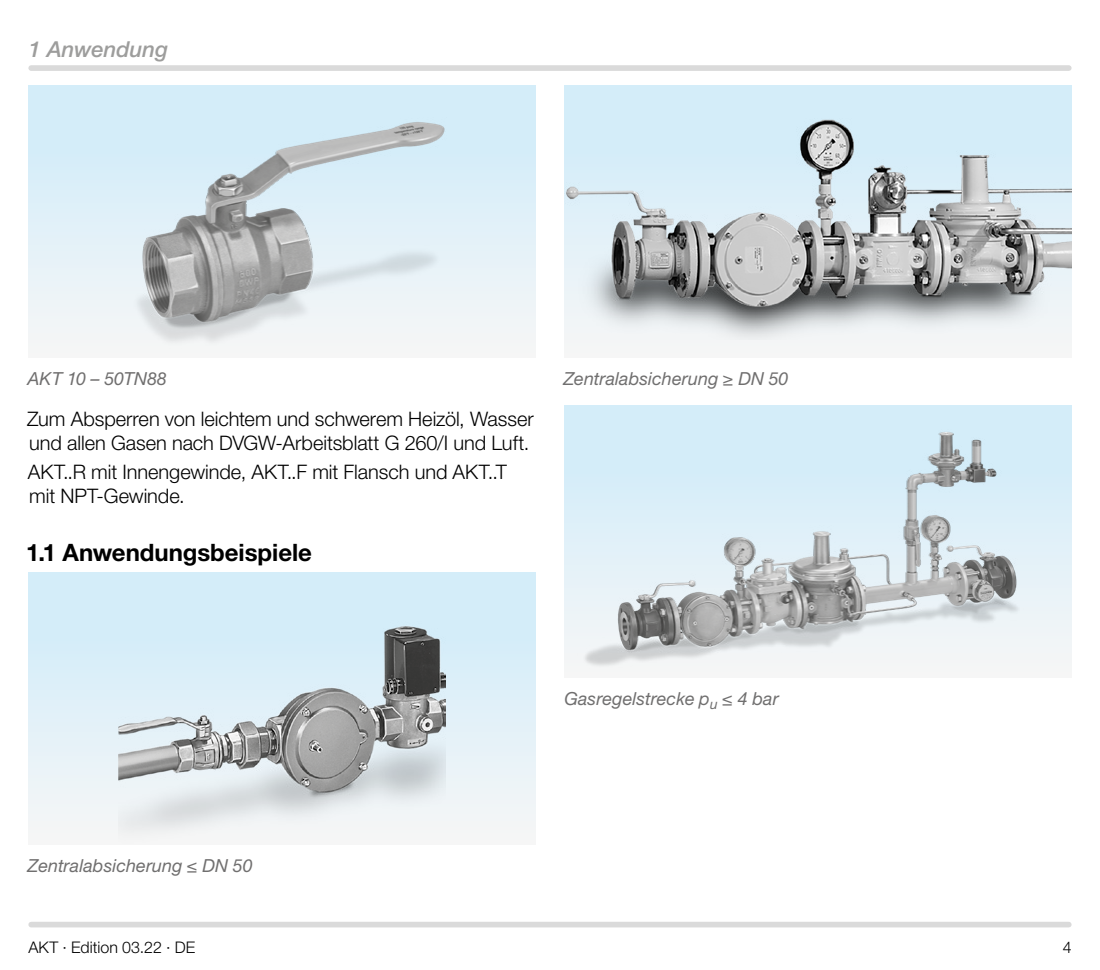
<style>
.page{position:relative;width:1100px;height:970px;background:#fff}
.page>*{position:absolute;margin:0;border:0;box-sizing:border-box;transform-origin:0 0}
.t1{font:700 24px "Helvetica Neue LT Pro";color:#000}
.t2{font:italic 500 22px "Helvetica Neue LT Pro";color:#9d9d9c}
.t3{font:300 20px/24px "Helvetica Neue LT Pro";letter-spacing:-.005em;color:#000}
.t4{font:italic 18px "Helvetica Neue LT Pro";letter-spacing:.005em;color:#706f6f}
.t5{font:300 16px "Helvetica Neue LT Pro";letter-spacing:.005em;color:#000}
</style>
<div class="page">
<div style="left:31px;top:921px;width:1038px;height:6px;background:#dadada"></div>
<div style="left:31px;top:65px;width:1038px;height:6px;background:#dadada"></div>
<div style="left:28px;top:85px;width:508px;height:272px;background:linear-gradient(to bottom,#ceebfa,#f5f6f7)"></div>
<img style="left:95px;top:85px;width:374px;height:272px">
<div style="left:28px;top:572px;width:508px;height:272px;background:linear-gradient(to bottom,#ceebfa,#f5f6f7)"></div>
<img style="left:118px;top:572px;width:328px;height:272px">
<svg style="left:564px;top:85px;width:507px;height:261px"></svg>
<img style="left:564px;top:102px;width:507px;height:238px">
<div style="left:564px;top:405px;width:507px;height:272px;background:linear-gradient(to bottom,#ceebfa,#f5f6f7)"></div>
<img style="left:578px;top:405px;width:480px;height:272px">
<p class="t2" style="left:28px;top:36px;width:141px">1 Anwendung</p>
<p class="t4" style="left:28px;top:367px;width:141px">AKT 10 – 50TN88</p>
<p class="t3" style="left:27px;top:406px;width:508px">Zum Absperren von leichtem und schwerem Heizöl, Wasser und allen Gasen nach DVGW-Arbeitsblatt G 260/I und Luft.</p>
<p class="t3" style="left:28px;top:460px;width:480px">AKT..R mit Innengewinde, AKT..F mit Flansch und AKT..T mit NPT-Gewinde.</p>
<p class="t1" style="left:26px;top:537px;width:287px">1.1 Anwendungsbeispiele</p>
<p class="t4" style="left:563px;top:367px;width:227px">Zentralabsicherung ≥ DN 50</p>
<p class="t4" style="left:564px;top:687px;width:216px">Gasregelstrecke p<sub>u</sub> ≤ 4 bar</p>
<p class="t4" style="left:28px;top:854px;width:227px">Zentralabsicherung ≤ DN 50</p>
<p class="t5" style="left:28px;top:937px;width:168px">AKT · Edition 03.22 · DE</p>
<p class="t5" style="left:1063px;top:937px;width:10px">4</p>
</div>
